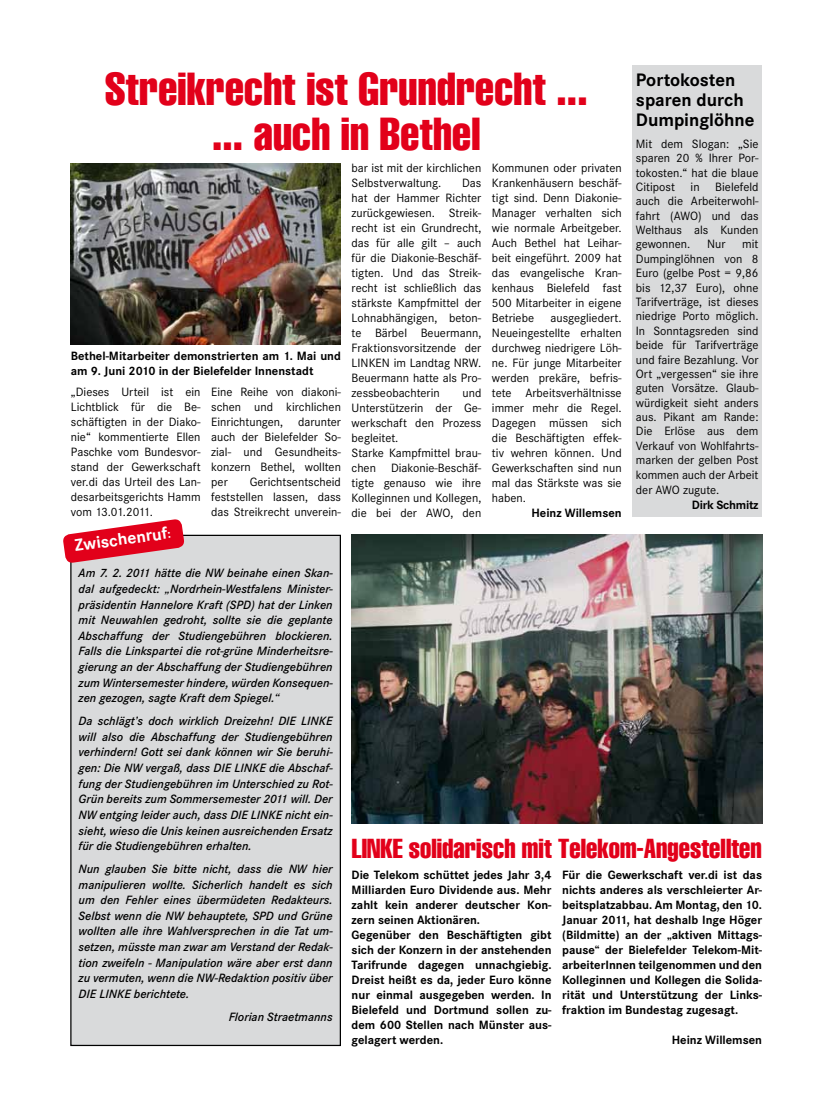
<style>
.page{position:relative;width:833px;height:1117px;background:#fff}
.page>*{position:absolute;margin:0;border:0;box-sizing:border-box;transform-origin:0 0}
.t1{font:extra-condensed 45px/45px "Helvetica";color:#e2001a;text-align:center}
.t2{font:extra-condensed 26.75px "Helvetica";color:#e2001a}
.t3{font:700 18.75px/20px "Corporate S";color:#000}
.t4{font:700 17.5px "Corporate S";color:#fff}
.t5{font:12.5px/15px "Corporate S";color:#000;text-align:justify}
.t6{font:italic 600 12.5px/15.6px "Corporate S";color:#000;text-align:justify}
.t7{font:700 12.5px/15px "Corporate S";color:#000}
.t8{font:700 12.5px "Corporate S";letter-spacing:-.02em;color:#000}
.s1{font-size:12.5px}
</style>
<div class="page">
<div style="left:632px;top:66px;width:130px;height:450px;background:#d9dadb"></div>
<img style="left:351px;top:534px;width:411px;height:289px">
<img style="left:71px;top:164px;width:270px;height:180px">
<div style="left:71px;top:535px;width:269px;height:510px;background:#d9dadb"></div>
<div style="left:70px;top:534px;width:271px;height:511px;border:1px solid #000"></div>
<svg style="left:63px;top:519px;width:122px;height:44px"></svg>
<h1 class="t1" style="left:105px;top:68px;width:484px">Streikrecht ist Grundrecht ... ... auch in Bethel</h1>
<h3 class="t3" style="left:636px;top:70px;width:120px">Portokosten sparen durch<br>Dumpinglöhne</h3>
<p class="t5" style="left:636px;top:136px;width:124px;line-height:14.4px">Mit dem Slogan: „Sie sparen 20 % Ihrer Por&shy;tokosten.“ hat die blaue Citipost</p>
<p class="t5" style="left:351px;top:160px;width:131px">bar ist mit der kirchlichen<br>Selbstverwaltung.</p>
<p class="t5" style="left:492px;top:160px;width:131px">Kommunen oder privaten Krankenhäusern beschäf&shy;tigt sind. Denn Diakonie-Manager verhalten sich wie normale Arbeitgeber.<br>Auch Bethel hat Leihar&shy;beit eingeführt. 2009 hat das evangelische Kran&shy;kenhaus Bielefeld fast 500 Mitarbeiter in eigene Betriebe</p>
<p class="t5" style="left:351px;top:175px;width:131px;text-indent:110px">Das hat der Hammer Richter zurückgewiesen. Streik&shy;recht ist ein Grundrecht, das für alle gilt – auch für die Diakonie-Beschäf&shy;tigten. Und das Streik&shy;recht ist schließlich das stärkste Kampfmittel der Lohnabhängigen, beton&shy;te Bärbel Beuermann, Fraktionsvorsitzende der LINKEN im Landtag NRW.<br>Beuermann hatte als Pro&shy;zessbeobachterin</p>
<p class="t5" style="left:636px;top:180px;width:124px;line-height:14.4px;text-indent:79px">Bielefeld auch die Arbeiterwohl&shy;fahrt (AWO) und das Welthaus als Kunden gewonnen.</p>
<p class="t5" style="left:690px;top:179px;width:11px">in</p>
<p class="t5" style="left:636px;top:237px;width:124px;line-height:14.4px;text-indent:106px">mit Dumpinglöhnen von 8<br>Euro (gelbe Post = 9,86 bis 12,37 Euro), ohne Tarifverträge, ist dieses niedrige Porto möglich.<br>In Sonntagsreden sind beide für Tarifverträge und faire Bezahlung. Vor Ort „vergessen“ sie ihre guten Vorsätze. Glaub&shy;würdigkeit sieht anders aus. Pikant am Rande:<br>Die Erlöse aus dem Verkauf von Wohlfahrts&shy;marken der gelben Post kommen auch der Arbeit der AWO zugute.</p>
<p class="t8" style="left:692px;top:497px;width:68px">Dirk Schmitz</p>
<p class="t5" style="left:707px;top:237px;width:20px">Nur</p>
<p class="t5" style="left:492px;top:310px;width:131px;text-indent:59px">ausgegliedert.<br>Neueingestellte erhalten durchweg niedrigere Löh&shy;ne. Für junge Mitarbeiter werden prekäre, befris&shy;tete Arbeitsverhältnisse immer mehr die Regel.<br>Dagegen müssen sich die Beschäftigten effek&shy;tiv wehren können. Und Gewerkschaften sind nun mal das Stärkste was sie haben.</p>
<p class="t7" style="left:531px;top:505px;width:92px">Heinz Willemsen</p>
<p class="t7" style="left:71px;top:348px;width:271px">Bethel-Mitarbeiter demonstrierten am 1. Mai und am 9. Juni 2010 in der Bielefelder Innenstadt</p>
<p class="t5" style="left:71px;top:384px;width:131px">„Dieses Urteil ist ein Lichtblick für die Be&shy;schäftigten in der Diako&shy;nie“ kommentierte Ellen Paschke vom Bundesvor&shy;stand der Gewerkschaft ver.di das Urteil des Lan&shy;desarbeitsgerichts Hamm vom 13.01.2011.</p>
<p class="t5" style="left:211px;top:384px;width:131px">Eine Reihe von diakoni&shy;schen und kirchlichen Einrichtungen, darunter auch der Bielefelder So&shy;zial- und Gesundheits&shy;konzern Bethel, wollten per</p>
<p class="t5" style="left:351px;top:385px;width:131px;text-align:left;text-indent:111px">und<br>Unterstützerin der Ge&shy;werkschaft den Prozess begleitet.<br>Starke Kampfmittel brau&shy;chen Diakonie-Beschäf&shy;tigte genauso wie ihre<br>Kolleginnen und Kollegen, die bei der AWO, den</p>
<p class="t5" style="left:211px;top:474px;width:131px;text-indent:38px">Gerichtsentscheid feststellen lassen, dass das Streikrecht unverein-</p>
<h3 class="t4" style="left:73px;top:535px;width:98px;rotate:-8deg">Zwischenruf<span class="s1">:</span></h3>
<p class="t6" style="left:79px;top:565px;width:256px">Am 7. 2. 2011 hätte die NW beinahe einen Skan&shy;dal aufgedeckt: „Nordrhein-Westfalens Minister&shy;präsidentin Hannelore Kraft (SPD) hat der Linken mit Neuwahlen gedroht, sollte sie die geplante Abschaffung der Studiengebühren blockieren.<br>Falls die Linkspartei die rot-grüne Minderheitsre&shy;gierung an der Abschaffung der Studiengebühren zum Wintersemester hindere, würden Konsequen&shy;zen gezogen, sagte Kraft dem Spiegel.“</p>
<p class="t6" style="left:79px;top:713px;width:256px">Da schlägt’s doch wirklich Dreizehn! DIE LINKE will also die Abschaffung der Studiengebühren verhindern! Gott sei dank können wir Sie beruhi&shy;gen: Die NW vergaß, dass DIE LINKE die Abschaf&shy;fung der Studiengebühren im Unterschied zu Rot-Grün bereits zum Sommersemester 2011 will. Der NW entging leider auch, dass DIE LINKE nicht ein&shy;sieht, wieso die Unis keinen ausreichenden Ersatz für die Studiengebühren erhalten.</p>
<p class="t6" style="left:79px;top:860px;width:256px">Nun glauben Sie bitte nicht, dass die NW hier manipulieren wollte. Sicherlich handelt es sich um den Fehler eines übermüdeten Redakteurs.<br>Selbst wenn die NW behauptete, SPD und Grüne wollten alle ihre Wahlversprechen in die Tat um&shy;setzen, müsste man zwar am Verstand der Redak&shy;tion zweifeln - Manipulation wäre aber erst dann zu vermuten, wenn die NW-Redaktion positiv über DIE LINKE berichtete.</p>
<p class="t6" style="left:229px;top:1008px;width:105px">Florian Straetmanns</p>
<h2 class="t2" style="left:352px;top:833px;width:411px">LINKE solidarisch mit Telekom-Angestellten</h2>
<p class="t7" style="left:351px;top:866px;width:201px">Die Telekom schüttet jedes Jahr 3,4<br>Milliarden Euro Dividende aus. Mehr zahlt kein anderer deutscher Kon&shy;zern seinen Aktionären.<br>Gegenüber den Beschäftigten gibt sich der Konzern in der anstehenden<br>Tarifrunde dagegen unnachgiebig.<br>Dreist heißt es da, jeder Euro könne nur einmal ausgegeben werden. In<br>Bielefeld und Dortmund sollen zu&shy;dem 600 Stellen nach Münster aus&shy;gelagert werden.</p>
<p class="t7" style="left:562px;top:866px;width:201px;text-align:justify">Für die Gewerkschaft ver.di ist das nichts anderes als verschleierter Ar&shy;beitsplatzabbau. Am Montag, den 10.<br>Januar 2011, hat deshalb Inge Höger (Bildmitte) an der „aktiven Mittags&shy;pause“ der Bielefelder Telekom-Mit&shy;arbeiterInnen teilgenommen und den Kolleginnen und Kollegen die Solida&shy;rität und Unterstützung der Links&shy;fraktion im Bundestag zugesagt.</p>
<p class="t7" style="left:672px;top:1031px;width:92px">Heinz Willemsen</p>
</div>
